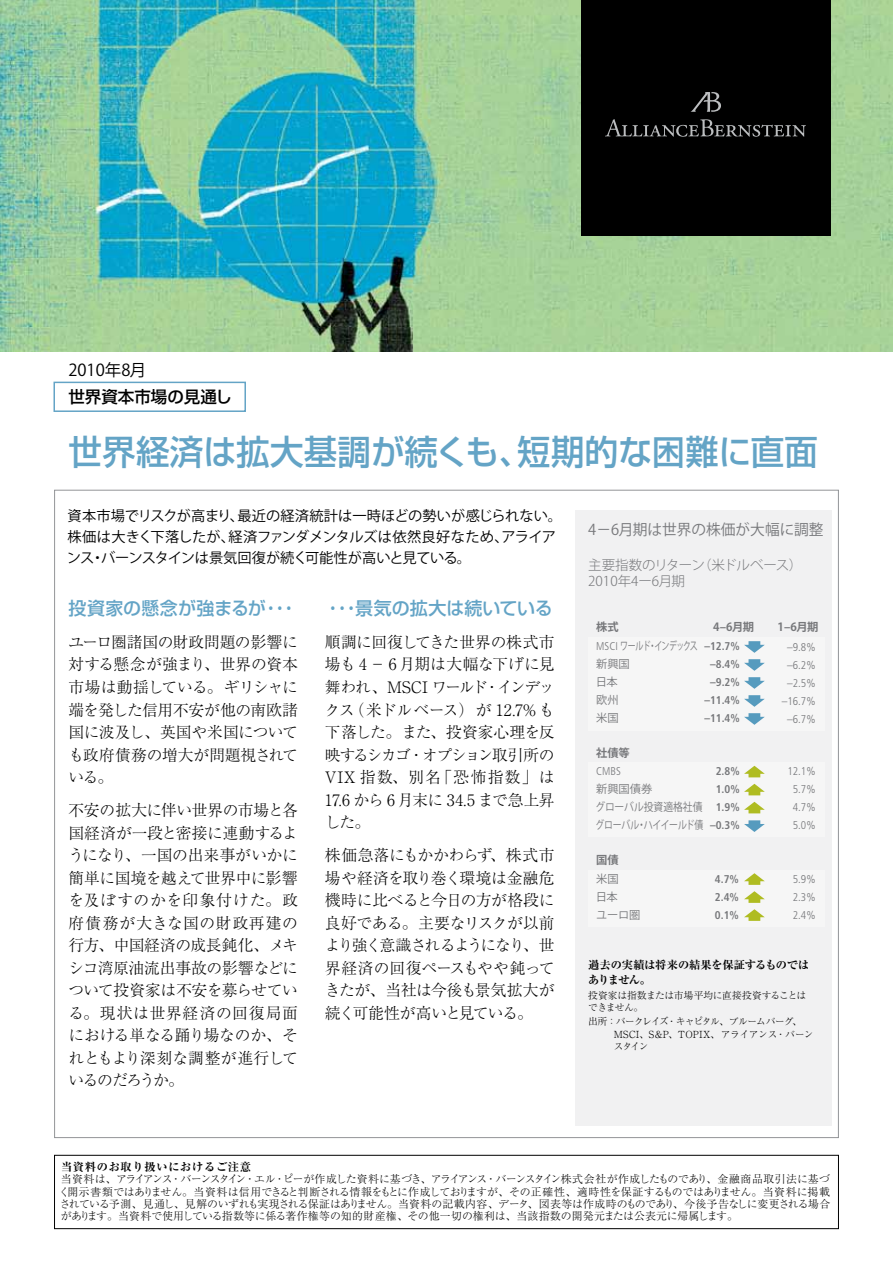
<style>
.page{position:relative;width:893px;height:1263px;background:#fff}
.page>*{position:absolute;margin:0;border:0;box-sizing:border-box;transform-origin:0 0}
.t1{font:500 34.5px "Shin Go Pro";letter-spacing:.005em;color:#64a4c6}
.t2{font:500 18px "Shin Go Pro";color:#64a4c6}
.t3{font:500 18px "Shin Go Pro";color:#64a4c6;scale:.9 1}
.t4{font:500 16.5px "Shin Go Pro";color:#000}
.t5{font:16.5px "Koz Go Pro";color:#000}
.t6{font:300 15.75px/22.5px "Ryumin Pro";letter-spacing:-.025em;color:#000;text-align:justify}
.t7{font:15px "Koz Go Pro";color:#77787b}
.t8{font:14.25px/21px "Koz Go Pro";color:#000}
.t9{font:300 13.5px/16.2px "Koz Go Pro";letter-spacing:-.01em;color:#77787b}
.t10{font:300 condensed 11.25px/18px "Frutiger LT Std";color:#77787b;text-align:center}
.t11{font:700 condensed 11.25px/18px "Frutiger LT Std";color:#77787b;text-align:center}
.t12{font:11.25px/18px "Koz Go Pro";letter-spacing:-.01em;color:#77787b}
.t13{font:11.25px/18.1px "Koz Go Pro";letter-spacing:-.05em;color:#77787b;scale:.71 1}
.t14{font:700 expanded 11.25px/15px "Ryumin";letter-spacing:-.02em;color:#000}
.t15{font:700 expanded 11.25px "Ryumin";letter-spacing:.06em;color:#000}
.t16{font:700 11.25px "Koz Go Pro";letter-spacing:-.03em;color:#77787b}
.t17{font:300 10.8px/12.5px "Ryumin Pro";color:#000;text-align:justify}
.t18{font:300 9.75px/12px "Ryumin Pro";letter-spacing:-.04em;color:#000}
.s1{font-weight:700}
.s2{font-family:"Frutiger LT Std";font-weight:300;font-stretch:condensed}
</style>
<div class="page">
<svg style="left:54px;top:489px;width:785px;height:649px"></svg>
<img style="left:0;top:0;width:893px;height:351px">
<div style="left:581px;top:0;width:250px;height:235px;background:#000"></div>
<svg style="left:605px;top:119px;width:201px;height:18px"></svg>
<svg style="left:690px;top:92px;width:31px;height:20px"></svg>
<div style="left:53px;top:382px;width:193px;height:30px;border:2px solid #64a4c6"></div>
<div style="left:575px;top:510px;width:256px;height:615px;background:#f1f1f2"></div>
<div style="left:588px;top:637px;width:236px;height:93px;background:#f6f6f6"></div>
<div style="left:588px;top:870px;width:236px;height:56px;background:#f6f6f6"></div>
<div style="left:588px;top:762px;width:236px;height:75px;background:#f6f6f6"></div>
<svg style="left:744px;top:641px;width:21px;height:12px"></svg>
<svg style="left:744px;top:659px;width:21px;height:12px"></svg>
<svg style="left:744px;top:677px;width:21px;height:12px"></svg>
<svg style="left:744px;top:695px;width:21px;height:12px"></svg>
<svg style="left:744px;top:713px;width:21px;height:12px"></svg>
<svg style="left:744px;top:766px;width:21px;height:11px"></svg>
<svg style="left:744px;top:784px;width:21px;height:11px"></svg>
<svg style="left:744px;top:802px;width:21px;height:11px"></svg>
<svg style="left:744px;top:820px;width:21px;height:12px"></svg>
<svg style="left:744px;top:873px;width:21px;height:12px"></svg>
<svg style="left:744px;top:891px;width:21px;height:12px"></svg>
<svg style="left:744px;top:909px;width:21px;height:12px"></svg>
<div style="left:54px;top:1155px;width:785px;height:74px;border:1px solid #000"></div>
<p class="t5" style="left:68px;top:359px;width:79px">2010年8月</p>
<p class="t4" style="left:68px;top:383px;width:165px">世界資本市場の見通し</p>
<h1 class="t1" style="left:68px;top:424px;width:751px">世界経済は拡大基調が続くも、短期的な困難に直面</h1>
<p class="t8" style="left:67px;top:506px;width:497px">資本市場でリスクが高まり、最近の経済統計は一時ほどの勢いが感じられない。株価は大きく下落したが、経済ファンダメンタルズは依然良好なため、アライアンス・バーンスタインは景気回復が続く可能性が高いと見ている。</p>
<p class="t2" style="left:68px;top:594px;width:230px">投資家の懸念が強まるが・・・</p>
<p class="t6" style="left:68px;top:629px;width:231px">ユーロ圏諸国の財政問題の影響に対する懸念が強まり、世界の資本市場は動揺している。ギリシャに端を発した信用不安が他の南欧諸国に波及し、英国や米国についても政府債務の増大が問題視されている。</p>
<p class="t6" style="left:68px;top:798px;width:231px">不安の拡大に伴い世界の市場と各国経済が一段と密接に連動するようになり、一国の出来事がいかに簡単に国境を越えて世界中に影響を及ぼすのかを印象付けた。政府債務が大きな国の財政再建の行方、中国経済の成長鈍化、メキシコ湾原油流出事故の影響などについて投資家は不安を募らせている。現状は世界経済の回復局面における単なる踊り場なのか、それともより深刻な調整が進行しているのだろうか。</p>
<p class="t3" style="left:325px;top:594px;width:255px">・・・景気の拡大は続いている</p>
<p class="t6" style="left:325px;top:629px;width:231px">順調に回復してきた世界の株式市場も 4 － 6 月期は大幅な下げに見舞われ、MSCI ワールド・インデックス（米ドルベース）が 12.7% も下落した。また、投資家心理を反映するシカゴ・オプション取引所のVIX 指数、別名「恐怖指数」は17.6 から 6 月末に 34.5 まで急上昇した。</p>
<p class="t6" style="left:325px;top:843px;width:231px">株価急落にもかかわらず、株式市場や経済を取り巻く環境は金融危機時に比べると今日の方が格段に良好である。主要なリスクが以前より強く意識されるようになり、世界経済の回復ペースもやや鈍ってきたが、当社は今後も景気拡大が続く可能性が高いと見ている。</p>
<p class="t7" style="left:588px;top:520px;width:237px">4－6月期は世界の株価が大幅に調整</p>
<p class="t9" style="left:588px;top:557px;width:216px">主要指数のリターン（米ドルベース）<br>2010年4ー6月期</p>
<p class="t13" style="left:596px;top:618px;width:146px"><span class="s1">株式<br></span><span class="s2">MSCI</span> ワールド・インデックス新興国<br>日本<br>欧州<br>米国</p>
<p class="t16" style="left:713px;top:620px;width:42px">4‒6月期</p>
<p class="t16" style="left:778px;top:620px;width:42px">1‒6月期</p>
<p class="t11" style="left:704px;top:637px;width:37px">–12.7% –8.4% –9.2% –11.4% –11.4%</p>
<p class="t10" style="left:782px;top:638px;width:35px">–9.8% –6.2% –2.5% –16.7% –6.7%</p>
<p class="t16" style="left:596px;top:745px;width:35px">社債等</p>
<p class="t11" style="left:710px;top:762px;width:31px">2.8%<br>1.0%<br>1.9% –0.3%</p>
<p class="t10" style="left:787px;top:763px;width:30px">12.1%<br>5.7%<br>4.7%<br>5.0%</p>
<p class="t10" style="left:596px;top:762px;width:26px">CMBS</p>
<p class="t12" style="left:595px;top:780px;width:109px">新興国債券<br>グローバル投資適格社債グローバル・ハイイールド債</p>
<p class="t16" style="left:596px;top:853px;width:24px">国債</p>
<p class="t12" style="left:596px;top:871px;width:46px">米国<br>日本<br>ユーロ圏</p>
<p class="t14" style="left:588px;top:956px;width:222px">過去の実績は将来の結果を保証するものではありません。</p>
<p class="t18" style="left:588px;top:988px;width:220px">投資家は指数または市場平均に直接投資することはできません。</p>
<p class="t18" style="left:614px;top:1013px;width:201px;line-height:13.6px;text-indent:-26px">出所：バークレイズ・キャピタル、ブルームバーグ、<br>MSCI、S&amp;P、TOPIX、アライアンス・バーン</p>
<p class="t18" style="left:614px;top:1040px;width:36px">スタイン</p>
<p class="t11" style="left:715px;top:870px;width:25px;text-align:justify">4.7% 2.4% 0.1%</p>
<p class="t10" style="left:793px;top:870px;width:24px;text-align:justify">5.9% 2.3% 2.4%</p>
<p class="t15" style="left:61px;top:1160px;width:192px">当資料のお取り扱いにおけるご注意</p>
<p class="t17" style="left:59px;top:1172px;width:773px">当資料は、アライアンス・バーンスタイン・エル・ピーが作成した資料に基づき、アライアンス・バーンスタイン株式会社が作成したものであり、金融商品取引法に基づく開示書類ではありません。当資料は信用できると判断される情報をもとに作成しておりますが、その正確性、適時性を保証するものではありません。当資料に掲載されている予測、見通し、見解のいずれも実現される保証はありません。当資料の記載内容、データ、図表等は作成時のものであり、今後予告なしに変更される場合があります。当資料で使用している指数等に係る著作権等の知的財産権、その他一切の権利は、当該指数の開発元または公表元に帰属します。</p>
</div>
